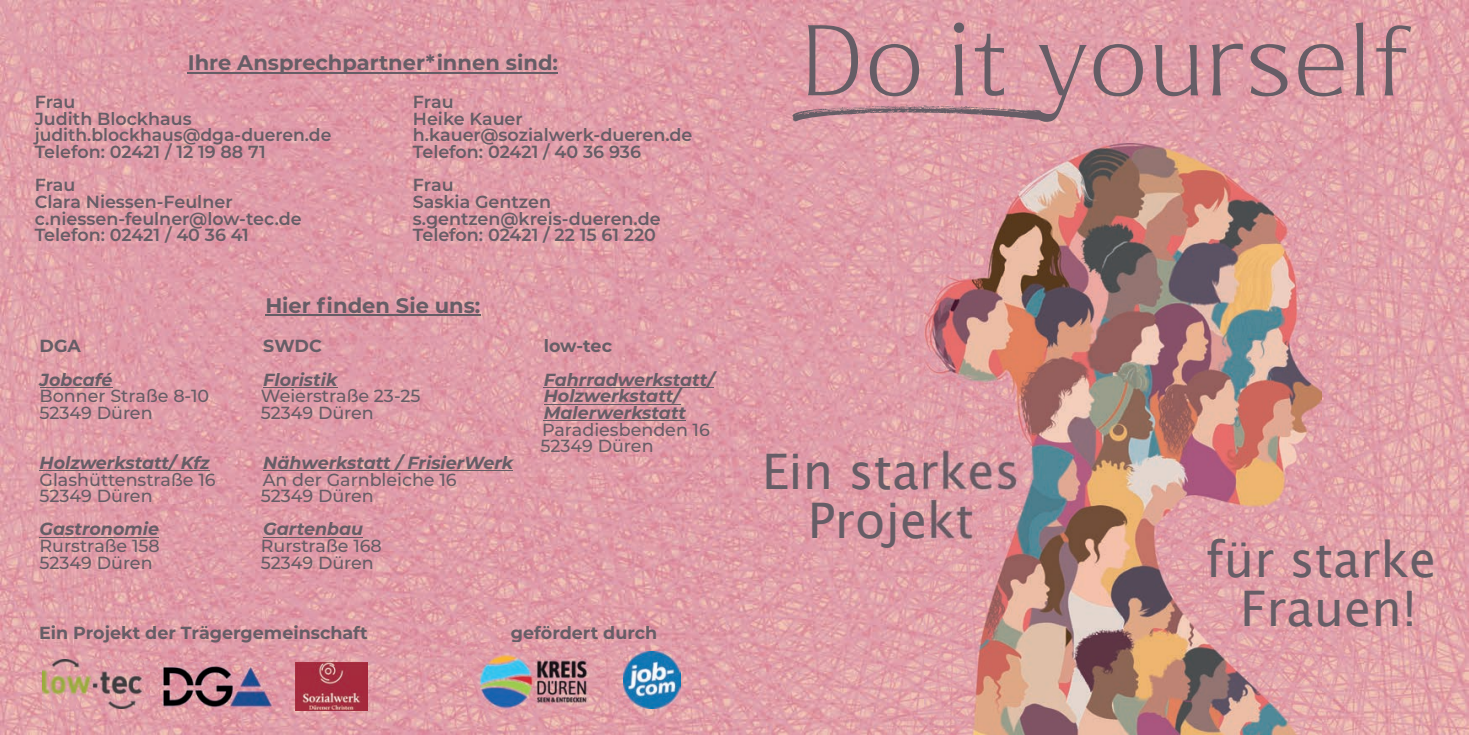
<style>
.page{position:relative;width:1469px;height:735px;background:#fff}
.page>*{position:absolute;margin:0;border:0;box-sizing:border-box;transform-origin:0 0}
.t1{font:49px/49px "Lucida Grande";color:#665d66;text-align:center}
.t2{font:700 21px "Montserrat";color:#665d66}
.t3{font:600 17.5px "Montserrat";color:#665d66}
.t4{font:500 17.5px/16.6px "Montserrat";color:#665d66}
.t5{font:italic 700 17.5px "Montserrat";color:#665d66}
.t6{font:700 17.5px "Montserrat";color:#665d66}
</style>
<div class="page">
<img style="left:0;top:0;width:1468px;height:734px">
<svg style="left:792px;top:23px;width:294px;height:99px;background:#cb939d"></svg>
<svg style="left:1093px;top:44px;width:49px;height:52px;background:#bc8a94"></svg>
<svg style="left:1154px;top:45px;width:44px;height:51px;background:#ba8a93"></svg>
<svg style="left:1211px;top:44px;width:31px;height:51px;background:#bf8c96"></svg>
<svg style="left:1250px;top:44px;width:37px;height:52px;background:#b88892"></svg>
<svg style="left:1298px;top:44px;width:45px;height:52px;background:#ba8b94"></svg>
<svg style="left:1355px;top:22px;width:9px;height:73px"></svg>
<svg style="left:1376px;top:25px;width:34px;height:70px;background:#c59299"></svg>
<hr style="left:265px;top:314px;width:215px;height:1px;background:#665d66">
<hr style="left:40px;top:387px;width:72px;height:1px;background:#665d66">
<hr style="left:263px;top:387px;width:74px;height:1px;background:#665d66">
<hr style="left:544px;top:387px;width:170px;height:1px;background:#665d66">
<hr style="left:544px;top:403px;width:136px;height:1px;background:#665d66">
<hr style="left:544px;top:420px;width:142px;height:1px;background:#665d66">
<hr style="left:40px;top:470px;width:170px;height:1px;background:#665d66">
<hr style="left:263px;top:470px;width:250px;height:1px;background:#665d66">
<hr style="left:40px;top:536px;width:119px;height:1px;background:#665d66">
<hr style="left:263px;top:536px;width:100px;height:1px;background:#665d66">
<hr style="left:188px;top:72px;width:370px;height:1px;background:#665d66">
<img style="left:468px;top:642px;width:132px;height:78px">
<img style="left:623px;top:651px;width:57px;height:57px">
<img style="left:159px;top:662px;width:116px;height:45px">
<img style="left:43px;top:659px;width:106px;height:49px">
<img style="left:295px;top:662px;width:72px;height:47px">
<img style="left:924px;top:144px;width:397px;height:590px">
<p class="t2" style="left:188px;top:50px;width:372px">Ihre Ansprechpartner*innen sind:</p>
<p class="t3" style="left:35px;top:91px;width:42px">Frau</p>
<p class="t3" style="left:413px;top:91px;width:42px">Frau</p>
<p class="t3" style="left:35px;top:108px;width:158px">Judith Blockhaus</p>
<p class="t3" style="left:413px;top:108px;width:111px">Heike Kauer</p>
<p class="t3" style="left:35px;top:124px;width:298px">judith.blockhaus@dga-dueren.de</p>
<p class="t3" style="left:413px;top:124px;width:281px">h.kauer@sozialwerk-dueren.de</p>
<p class="t3" style="left:35px;top:141px;width:232px">Telefon: 02421 / 12 19 88 71</p>
<p class="t3" style="left:413px;top:141px;width:229px">Telefon: 02421 / 40 36 936</p>
<p class="t3" style="left:35px;top:174px;width:42px">Frau</p>
<p class="t3" style="left:413px;top:174px;width:42px">Frau</p>
<p class="t3" style="left:35px;top:191px;width:199px">Clara Niessen-Feulner</p>
<p class="t3" style="left:413px;top:191px;width:140px">Saskia Gentzen</p>
<p class="t3" style="left:35px;top:207px;width:268px">c.niessen-feulner@low-tec.de</p>
<p class="t3" style="left:413px;top:207px;width:249px">s.gentzen@kreis-dueren.de</p>
<p class="t3" style="left:35px;top:224px;width:216px">Telefon: 02421 / 40 36 41</p>
<p class="t3" style="left:413px;top:224px;width:245px">Telefon: 02421 / 22 15 61 220</p>
<p class="t2" style="left:265px;top:292px;width:217px">Hier finden Sie uns:</p>
<p class="t6" style="left:40px;top:334px;width:43px">DGA</p>
<p class="t6" style="left:263px;top:334px;width:60px">SWDC</p>
<p class="t6" style="left:544px;top:334px;width:70px">low-tec</p>
<p class="t5" style="left:40px;top:368px;width:74px">Jobcafé</p>
<p class="t5" style="left:263px;top:368px;width:76px">Floristik</p>
<p class="t5" style="left:544px;top:368px;width:172px">Fahrradwerkstatt/</p>
<p class="t4" style="left:40px;top:387px;width:171px">Bonner Straße 8-10</p>
<p class="t4" style="left:261px;top:387px;width:161px">Weierstraße 23-25</p>
<p class="t5" style="left:544px;top:385px;width:138px">Holzwerkstatt/</p>
<p class="t4" style="left:40px;top:404px;width:114px">52349 Düren</p>
<p class="t4" style="left:261px;top:404px;width:114px">52349 Düren</p>
<p class="t5" style="left:544px;top:402px;width:144px">Malerwerkstatt</p>
<p class="t4" style="left:540px;top:421px;width:171px">Paradiesbenden 16<br>52349 Düren</p>
<p class="t5" style="left:40px;top:451px;width:172px">Holzwerkstatt/ Kfz</p>
<p class="t5" style="left:263px;top:451px;width:251px">Nähwerkstatt / FrisierWerk</p>
<p class="t4" style="left:40px;top:470px;width:177px">Glashüttenstraße 16</p>
<p class="t4" style="left:263px;top:470px;width:195px">An der Garnbleiche 16</p>
<p class="t4" style="left:40px;top:487px;width:114px">52349 Düren</p>
<p class="t4" style="left:261px;top:487px;width:114px">52349 Düren</p>
<p class="t5" style="left:40px;top:518px;width:121px">Gastronomie</p>
<p class="t5" style="left:263px;top:518px;width:101px">Gartenbau</p>
<p class="t4" style="left:40px;top:537px;width:122px">Rurstraße 158</p>
<p class="t4" style="left:261px;top:537px;width:122px">Rurstraße 168</p>
<p class="t4" style="left:40px;top:554px;width:114px">52349 Düren</p>
<p class="t4" style="left:261px;top:554px;width:114px">52349 Düren</p>
<p class="t6" style="left:39px;top:622px;width:330px">Ein Projekt der Trägergemeinschaft</p>
<p class="t6" style="left:511px;top:621px;width:148px">gefördert durch</p>
<h1 class="t1" style="left:762px;top:450px;width:259px">Ein starkes<br>Projekt</h1>
<h1 class="t1" style="left:1205px;top:538px;width:232px">für starke<br>Frauen!</h1>
</div>
